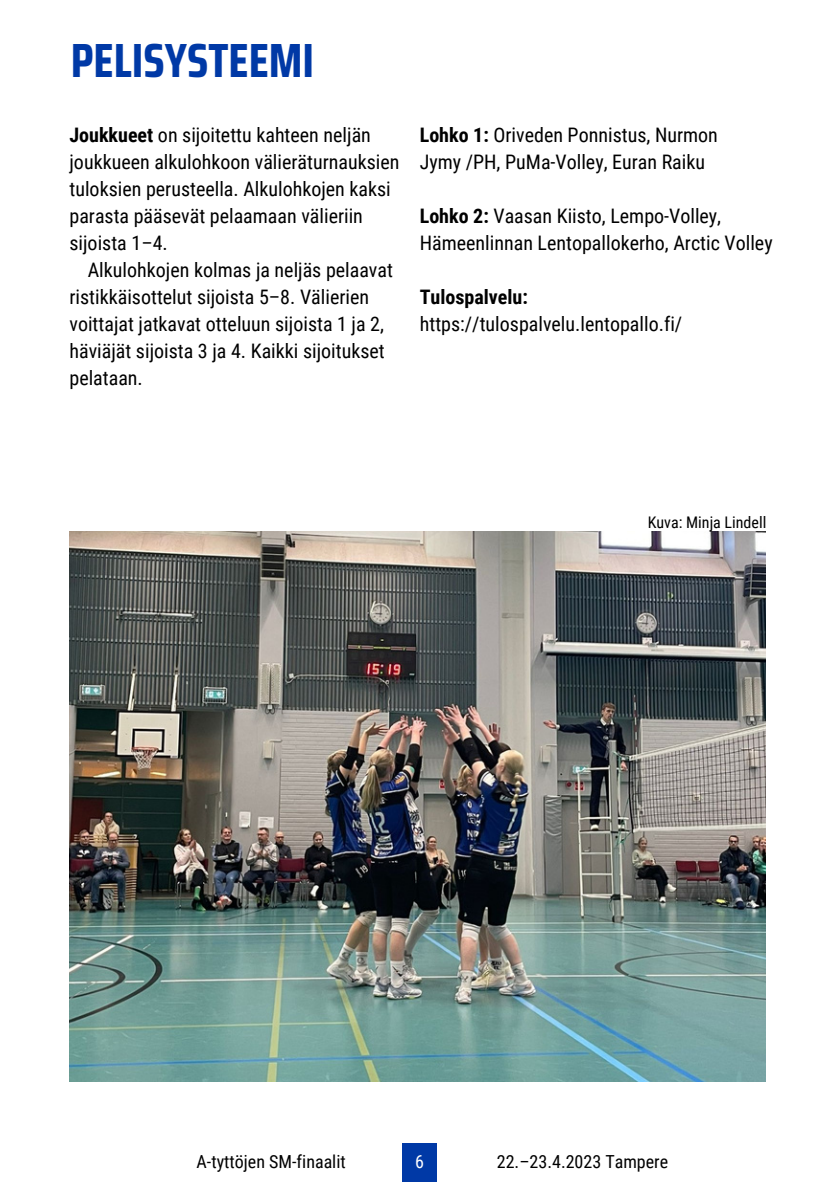
<style>
.page{position:relative;width:839px;height:1191px;background:#fff}
.page>*{position:absolute;margin:0;border:0;box-sizing:border-box;transform-origin:0 0}
.t1{font:700 48px "Saira Condensed";color:#0039a6}
.t2{font:20px/27px "Roboto Condensed";color:#000}
.t3{font:700 20px "Roboto Condensed";color:#000}
.t4{font:18px "Roboto Condensed";color:#000}
.t5{font:18px "Roboto Condensed";color:#fff}
.t6{font:16px "Roboto Condensed";color:#000}
.s1{font-weight:700}
</style>
<div class="page">
<div style="left:403px;top:1143px;width:34px;height:38px;background:#0039a6"></div>
<img style="left:69px;top:531px;width:696px;height:551px">
<h1 class="t1" style="left:71px;top:23px;width:245px">PELISYSTEEMI</h1>
<p class="t2" style="left:69px;top:121px;width:331px"><span class="s1">Joukkueet</span> on sijoitettu kahteen neljän joukkueen alkulohkoon välieräturnauksien tuloksien perusteella. Alkulohkojen kaksi parasta pääsevät pelaamaan välieriin sijoista 1–4.</p>
<p class="t2" style="left:69px;top:256px;width:325px;text-indent:18px">Alkulohkojen kolmas ja neljäs pelaavat ristikkäisottelut sijoista 5–8. Välierien voittajat jatkavat otteluun sijoista 1 ja 2, häviäjät sijoista 3 ja 4. Kaikki sijoitukset pelataan.</p>
<p class="t2" style="left:420px;top:121px;width:299px"><span class="s1">Lohko 1:</span> Oriveden Ponnistus, Nurmon<br>Jymy /PH, PuMa-Volley, Euran Raiku</p>
<p class="t2" style="left:420px;top:202px;width:354px"><span class="s1">Lohko 2:</span> Vaasan Kiisto, Lempo-Volley,<br>Hämeenlinnan Lentopallokerho, Arctic Volley</p>
<p class="t3" style="left:420px;top:285px;width:110px">Tulospalvelu:</p>
<p class="t2" style="left:420px;top:310px;width:264px">https://tulospalvelu.lentopallo.fi/</p>
<p class="t6" style="left:647px;top:513px;width:120px">Kuva: Minja Lindell</p>
<p class="t4" style="left:196px;top:1151px;width:151px">A-tyttöjen SM-finaalit</p>
<p class="t5" style="left:415px;top:1152px;width:10px">6</p>
<p class="t4" style="left:497px;top:1151px;width:173px">22.–23.4.2023 Tampere</p>
</div>
